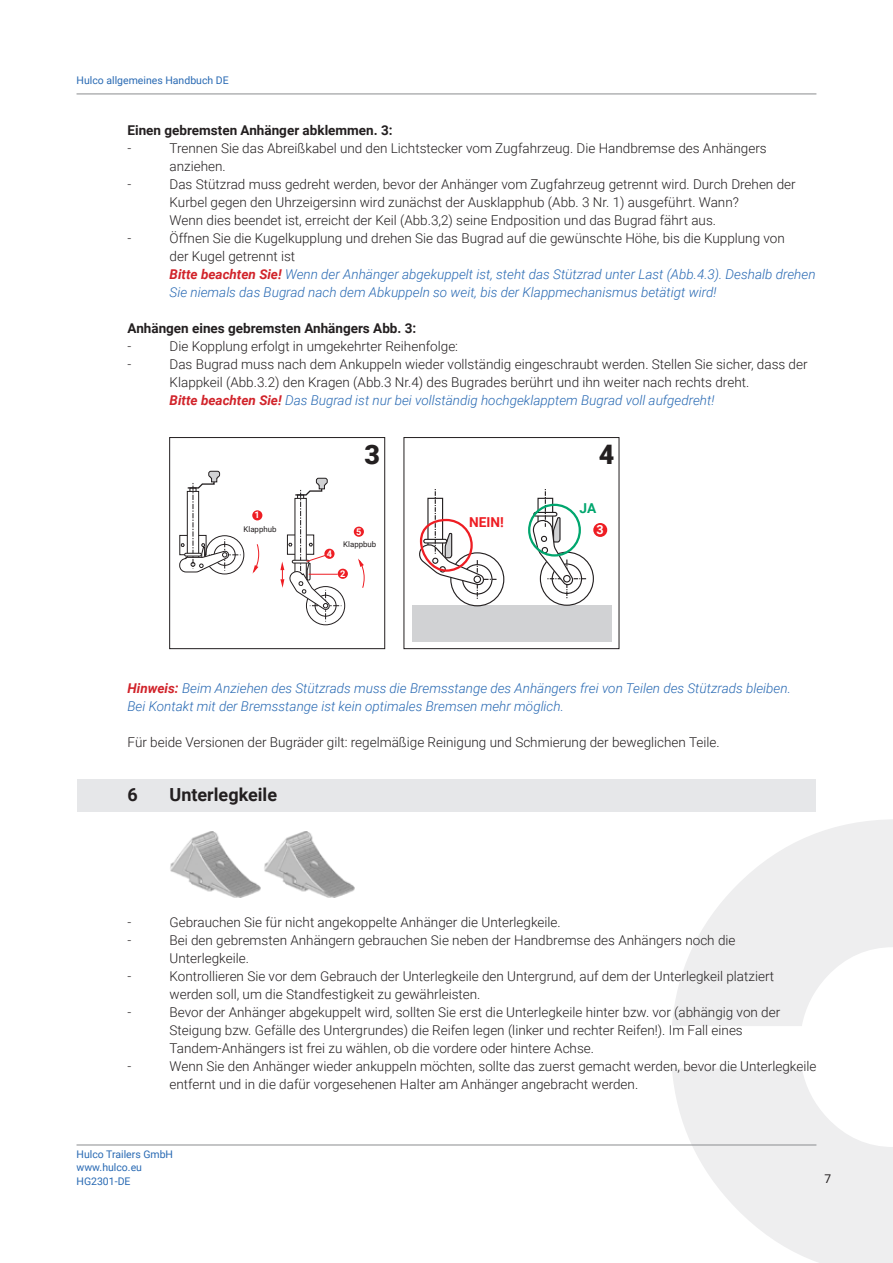
<style>
.page{position:relative;width:893px;height:1263px;background:#fff}
.page>*{position:absolute;margin:0;border:0;box-sizing:border-box;transform-origin:0 0}
.t1{font:900 26.85px "Roboto";color:#231f20}
.Body_9_12_roboto_lig{font:700 18px "Roboto";color:#231f20}
.t2{font:700 13.65px "Roboto";color:#ee1d23}
.t3{font:700 13.65px "Roboto";color:#00a66e}
.Body_9_12_roboto_lig-2{font:300 13.5px/18px "Roboto";color:#231f20}
.Body_9_12_roboto_lig-3{font:italic 300 13.5px "Roboto";color:#2869b3}
.Body_9_12_roboto_lig-4{font:700 13.5px "Roboto";color:#231f20}
.t4{font:700 12.6px "Roboto";color:#fff}
.t5{font:12px "Roboto";color:#231f20}
.t6{font:10.5px/13.5px "Roboto";color:#2869b3}
.t7{font:700 9.15px "Roboto";color:#fff}
.t8{font:7.8px "Roboto";color:#231f20}
.s1{font-weight:700;color:#d1232a}
</style>
<div class="page">
<svg style="left:672px;top:819px;width:221px;height:444px;fill:#eeeeef"></svg>
<hr style="left:77px;top:1144px;width:739px;height:1px;background:#8a8c8f">
<hr style="left:77px;top:94px;width:739px;height:1px;background:#8a8c8f">
<div style="left:77px;top:779px;width:739px;height:33px;background:#e6e7e9"></div>
<div style="left:412px;top:605px;width:199px;height:37px;background:#d1d2d4"></div>
<div style="left:169px;top:437px;width:216px;height:212px;border:1px solid #231f20"></div>
<div style="left:404px;top:437px;width:215px;height:212px;border:1px solid #231f20"></div>
<div style="left:205px;top:535px;width:39px;height:39px;border:1px solid #231f20;border-radius:50%"></div>
<svg style="left:179px;top:471px;width:62px;height:102px"></svg>
<div style="left:252px;top:510px;width:10px;height:10px;background:#ee1d23;border-radius:50%"></div>
<svg style="left:253px;top:544px;width:6px;height:29px"></svg>
<div style="left:354px;top:527px;width:10px;height:10px;background:#ee1d23;border-radius:50%"></div>
<div style="left:306px;top:586px;width:39px;height:39px;border:1px solid #231f20;border-radius:50%"></div>
<div style="left:338px;top:569px;width:10px;height:10px;background:#ee1d23;border-radius:50%"></div>
<svg style="left:358px;top:558px;width:7px;height:30px"></svg>
<svg style="left:280px;top:478px;width:62px;height:144px"></svg>
<svg style="left:531px;top:489px;width:55px;height:109px"></svg>
<svg style="left:419px;top:489px;width:78px;height:110px"></svg>
<div style="left:528px;top:504px;width:53px;height:52px;border:2px solid #00a66e;border-radius:50%"></div>
<div style="left:593px;top:523px;width:14px;height:14px;background:#ee1d23;border-radius:50%"></div>
<img style="left:170px;top:831px;width:185px;height:66px">
<p class="t6" style="left:77px;top:74px;width:154px">Hulco allgemeines Handbuch DE</p>
<p class="Body_9_12_roboto_lig-4" style="left:128px;top:120px;width:267px">Einen gebremsten Anhänger abklemmen. 3:</p>
<p class="Body_9_12_roboto_lig-2" style="left:128px;top:138px;width:5px">-</p>
<p class="Body_9_12_roboto_lig-2" style="left:170px;top:138px;width:599px">Trennen Sie das Abreißkabel und den Lichtstecker vom Zugfahrzeug. Die Handbremse des Anhängers</p>
<p class="Body_9_12_roboto_lig-2" style="left:170px;top:156px;width:58px">anziehen.</p>
<p class="Body_9_12_roboto_lig-2" style="left:128px;top:174px;width:5px">-</p>
<p class="Body_9_12_roboto_lig-2" style="left:170px;top:174px;width:628px">Das Stützrad muss gedreht werden, bevor der Anhänger vom Zugfahrzeug getrennt wird. Durch Drehen der</p>
<p class="Body_9_12_roboto_lig-2" style="left:170px;top:192px;width:571px">Kurbel gegen den Uhrzeigersinn wird zunächst der Ausklapphub (Abb. 3 Nr. 1) ausgeführt. Wann?</p>
<p class="Body_9_12_roboto_lig-2" style="left:170px;top:210px;width:548px">Wenn dies beendet ist, erreicht der Keil (Abb.3,2) seine Endposition und das Bugrad fährt aus.</p>
<p class="Body_9_12_roboto_lig-2" style="left:128px;top:228px;width:5px">-</p>
<p class="Body_9_12_roboto_lig-2" style="left:170px;top:228px;width:617px">Öffnen Sie die Kugelkupplung und drehen Sie das Bugrad auf die gewünschte Höhe, bis die Kupplung von der Kugel getrennt ist</p>
<p class="Body_9_12_roboto_lig-3" style="left:170px;top:264px;width:647px"><span class="s1">Bitte beachten Sie!</span> Wenn der Anhänger abgekuppelt ist, steht das Stützrad unter Last (Abb.4.3). Deshalb drehen</p>
<p class="Body_9_12_roboto_lig-3" style="left:170px;top:282px;width:548px">Sie niemals das Bugrad nach dem Abkuppeln so weit, bis der Klappmechanismus betätigt wird!</p>
<p class="Body_9_12_roboto_lig-4" style="left:128px;top:318px;width:290px">Anhängen eines gebremsten Anhängers Abb. 3:</p>
<p class="Body_9_12_roboto_lig-2" style="left:128px;top:336px;width:5px">-</p>
<p class="Body_9_12_roboto_lig-2" style="left:170px;top:336px;width:290px">Die Kopplung erfolgt in umgekehrter Reihenfolge:</p>
<p class="Body_9_12_roboto_lig-2" style="left:128px;top:354px;width:5px">-</p>
<p class="Body_9_12_roboto_lig-2" style="left:170px;top:354px;width:640px">Das Bugrad muss nach dem Ankuppeln wieder vollständig eingeschraubt werden. Stellen Sie sicher, dass der</p>
<p class="Body_9_12_roboto_lig-2" style="left:170px;top:372px;width:581px">Klappkeil (Abb.3.2) den Kragen (Abb.3 Nr.4) des Bugrades berührt und ihn weiter nach rechts dreht.</p>
<p class="Body_9_12_roboto_lig-3" style="left:170px;top:390px;width:546px"><span class="s1">Bitte beachten Sie!</span> Das Bugrad ist nur bei vollständig hochgeklapptem Bugrad voll aufgedreht!</p>
<p class="t1" style="left:364px;top:435px;width:17px">3</p>
<p class="t1" style="left:599px;top:435px;width:17px">4</p>
<p class="t7" style="left:255px;top:509px;width:7px">1</p>
<p class="t8" style="left:243px;top:523px;width:34px">Klapphub</p>
<p class="t7" style="left:356px;top:525px;width:7px">5</p>
<p class="t7" style="left:340px;top:567px;width:7px">2</p>
<p class="t8" style="left:343px;top:538px;width:35px">Klappbub</p>
<p class="t7" style="left:327px;top:547px;width:7px">4</p>
<p class="t2" style="left:469px;top:512px;width:36px">NEIN!</p>
<p class="t3" style="left:580px;top:498px;width:18px">JA</p>
<p class="t4" style="left:597px;top:521px;width:9px">3</p>
<p class="Body_9_12_roboto_lig-3" style="left:128px;top:678px;width:665px"><span class="s1">Hinweis:</span> Beim Anziehen des Stützrads muss die Bremsstange des Anhängers frei von Teilen des Stützrads bleiben.</p>
<p class="Body_9_12_roboto_lig-3" style="left:128px;top:696px;width:438px">Bei Kontakt mit der Bremsstange ist kein optimales Bremsen mehr möglich.</p>
<p class="Body_9_12_roboto_lig-2" style="left:128px;top:732px;width:594px">Für beide Versionen der Bugräder gilt: regelmäßige Reinigung und Schmierung der beweglichen Teile.</p>
<p class="Body_9_12_roboto_lig" style="left:128px;top:781px;width:12px">6</p>
<p class="Body_9_12_roboto_lig" style="left:170px;top:781px;width:109px">Unterlegkeile</p>
<p class="Body_9_12_roboto_lig-2" style="left:128px;top:912px;width:5px">-</p>
<p class="Body_9_12_roboto_lig-2" style="left:170px;top:912px;width:393px">Gebrauchen Sie für nicht angekoppelte Anhänger die Unterlegkeile.</p>
<p class="Body_9_12_roboto_lig-2" style="left:128px;top:930px;width:5px">-</p>
<p class="Body_9_12_roboto_lig-2" style="left:170px;top:930px;width:567px">Bei den gebremsten Anhängern gebrauchen Sie neben der Handbremse des Anhängers noch die</p>
<p class="Body_9_12_roboto_lig-2" style="left:170px;top:948px;width:81px">Unterlegkeile.</p>
<p class="Body_9_12_roboto_lig-2" style="left:128px;top:966px;width:5px">-</p>
<p class="Body_9_12_roboto_lig-2" style="left:170px;top:966px;width:606px">Kontrollieren Sie vor dem Gebrauch der Unterlegkeile den Untergrund, auf dem der Unterlegkeil platziert</p>
<p class="Body_9_12_roboto_lig-2" style="left:170px;top:984px;width:312px">werden soll, um die Standfestigkeit zu gewährleisten.</p>
<p class="Body_9_12_roboto_lig-2" style="left:128px;top:1002px;width:5px">-</p>
<p class="Body_9_12_roboto_lig-2" style="left:170px;top:1002px;width:612px">Bevor der Anhänger abgekuppelt wird, sollten Sie erst die Unterlegkeile hinter bzw. vor (abhängig von der</p>
<p class="Body_9_12_roboto_lig-2" style="left:170px;top:1020px;width:575px">Steigung bzw. Gefälle des Untergrundes) die Reifen legen (linker und rechter Reifen!). Im Fall eines</p>
<p class="Body_9_12_roboto_lig-2" style="left:170px;top:1038px;width:426px">Tandem-Anhängers ist frei zu wählen, ob die vordere oder hintere Achse.</p>
<p class="Body_9_12_roboto_lig-2" style="left:128px;top:1056px;width:5px">-</p>
<p class="Body_9_12_roboto_lig-2" style="left:170px;top:1056px;width:648px">Wenn Sie den Anhänger wieder ankuppeln möchten, sollte das zuerst gemacht werden, bevor die Unterlegkeile</p>
<p class="Body_9_12_roboto_lig-2" style="left:170px;top:1074px;width:470px">entfernt und in die dafür vorgesehenen Halter am Anhänger angebracht werden.</p>
<p class="t6" style="left:77px;top:1147px;width:98px">Hulco Trailers GmbH www.hulco.eu<br>HG2301-DE</p>
<p class="t5" style="left:825px;top:1170px;width:8px">7</p>
</div>
